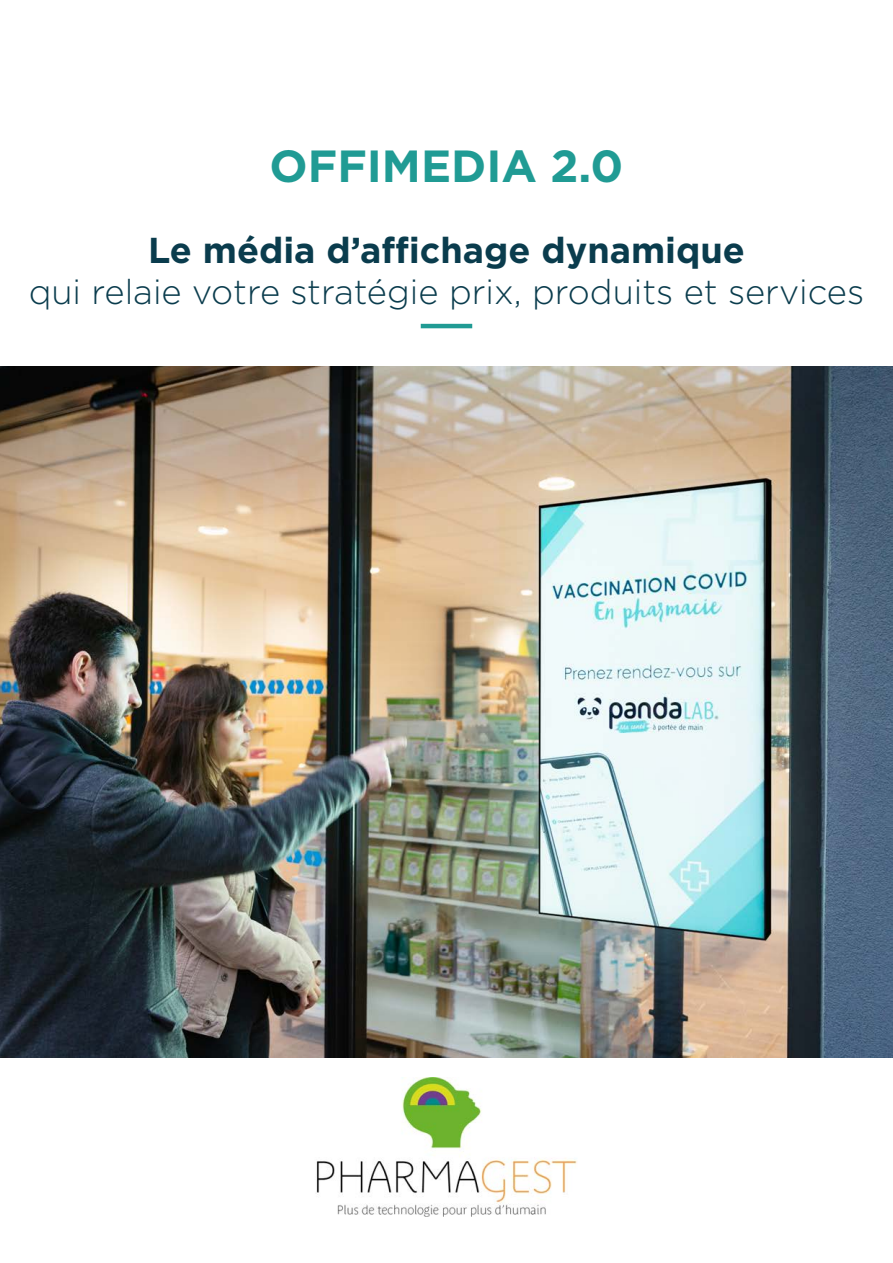
<style>
.page{position:relative;width:893px;height:1263px;background:#fff}
.page>*{position:absolute;margin:0;border:0;box-sizing:border-box;transform-origin:0 0}
.t1{font:700 45px "Gotham";color:#209b94}
.t2{font:700 36px "Gotham";color:#0a3c4d}
.t3{font:300 34.5px "Gotham";color:#0a3c4d}
</style>
<div class="page">
<img style="left:0;top:366px;width:893px;height:691px">
<img style="left:316px;top:1077px;width:261px;height:140px">
<hr style="left:421px;top:324px;width:51px;height:4px;background:#209b94">
<p class="t1" style="left:270px;top:137px;width:355px">OFFIMEDIA 2.0</p>
<p class="t2" style="left:148px;top:227px;width:598px">Le média d’affichage dynamique</p>
<p class="t3" style="left:29px;top:270px;width:837px">qui relaie votre stratégie prix, produits et services</p>
</div>
